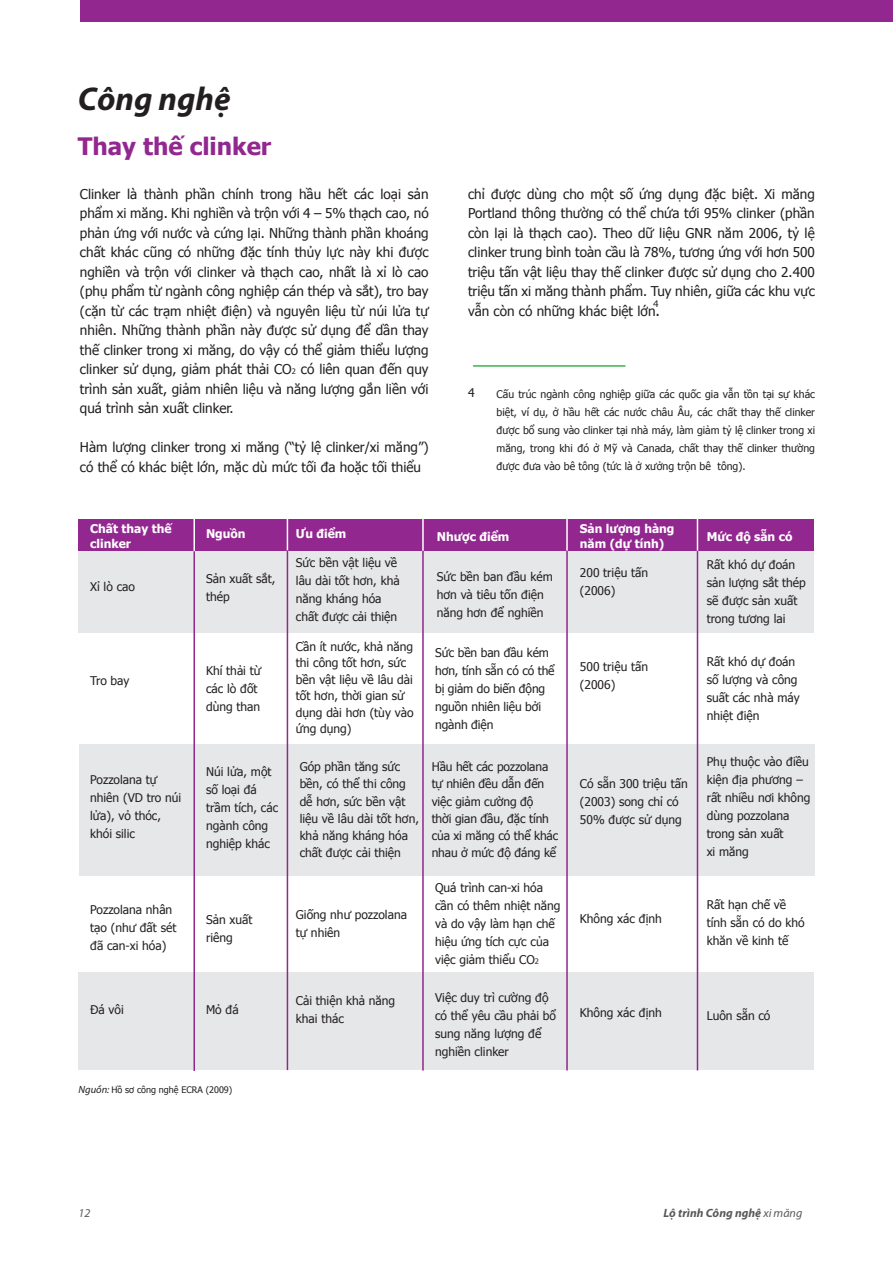
<style>
.page{position:relative;width:893px;height:1263px;background:#fff}
.page>*{position:absolute;margin:0;border:0;box-sizing:border-box;transform-origin:0 0}
.t1{font:italic 700 33px "Myriad Pro";color:#231f20}
.t2{font:700 24px "Tahoma";color:#92278f}
.t3{font:13.5px/19.5px "Tahoma";color:#231f20;text-align:justify}
.t4{font:12px/18px "Tahoma";color:#231f20}
.t5{font:700 12px/15px "Tahoma";color:#fff}
.t6{font:italic 700 12px "Myriad Pro";color:#58595b}
.t7{font:italic 12px "Myriad Pro";color:#58595b}
.t8{font:10.5px/18px "Tahoma";color:#231f20;text-align:justify}
.t9{font:9px "Tahoma";color:#231f20}
.t10{font:9px "Verdana";color:#231f20}
.s1{font-size:7.5px}
.s2{font-size:15px}
.s3{font-family:"Myriad Pro";font-style:italic;font-size:10.5px}
.s4{font-weight:400}
</style>
<div class="page">
<hr style="left:473px;top:365px;width:152px;height:2px;background:#39b54a">
<div style="left:80px;top:0;width:813px;height:21px;background:#92278f"></div>
<div style="left:79px;top:972px;width:735px;height:98px;background:#e6e7e8"></div>
<div style="left:78px;top:519px;width:735px;height:32px;background:#92278f"></div>
<div style="left:78px;top:551px;width:735px;height:82px;background:#e6e7e8"></div>
<div style="left:80px;top:745px;width:735px;height:131px;background:#e6e7e8"></div>
<hr style="left:193px;top:518px;width:2px;height:33px;background:#fff">
<hr style="left:287px;top:518px;width:1px;height:33px;background:#fff">
<hr style="left:422px;top:518px;width:2px;height:33px;background:#fff">
<hr style="left:566px;top:518px;width:2px;height:33px;background:#fff">
<hr style="left:697px;top:518px;width:1px;height:33px;background:#fff">
<hr style="left:193px;top:551px;width:2px;height:520px;background:#92278f">
<hr style="left:287px;top:550px;width:1px;height:520px;background:#92278f">
<hr style="left:422px;top:551px;width:2px;height:519px;background:#92278f">
<hr style="left:566px;top:551px;width:2px;height:519px;background:#92278f">
<hr style="left:697px;top:551px;width:1px;height:519px;background:#92278f">
<h1 class="t1" style="left:78px;top:77px;width:154px">Công nghệ</h1>
<h2 class="t2" style="left:78px;top:129px;width:195px">Thay thế clinker</h2>
<p class="t3" style="left:80px;top:183px;width:350px">Clinker là thành phần chính trong hầu hết các loại sản phẩm xi măng. Khi nghiền và trộn với 4 – 5% thạch cao, nó phản ứng với nước và cứng lại. Những thành phần khoáng chất khác cũng có những đặc tính thủy lực này khi được nghiền và trộn với clinker và thạch cao, nhất là xỉ lò cao (phụ phẩm từ ngành công nghiệp cán thép và sắt), tro bay (cặn từ các trạm nhiệt điện) và nguyên liệu từ núi lửa tự nhiên. Những thành phần này được sử dụng để dần thay thế clinker trong xi măng, do vậy có thể giảm thiểu lượng clinker sử dụng, giảm phát thải CO<span class="s1">2</span> có liên quan đến quy trình sản xuất, giảm nhiên liệu và năng lượng gắn liền với quá trình sản xuất clinker.</p>
<p class="t3" style="left:80px;top:437px;width:350px">Hàm lượng clinker trong xi măng (“tỷ lệ clinker/xi măng”) có thể có khác biệt lớn, mặc dù mức tối đa hoặc tối thiểu</p>
<p class="t3" style="left:468px;top:183px;width:348px">chỉ được dùng cho một số ứng dụng đặc biệt. Xi măng Portland thông thường có thể chứa tới 95% clinker (phần còn lại là thạch cao). Theo dữ liệu GNR năm 2006, tỷ lệ clinker trung bình toàn cầu là 78%, tương ứng với hơn 500 triệu tấn vật liệu thay thế clinker được sử dụng cho 2.400 triệu tấn xi măng thành phẩm. Tuy nhiên, giữa các khu vực vẫn còn có những khác biệt lớn<span class="s2">.</span></p>
<p class="t10" style="left:653px;top:298px;width:7px">4</p>
<p class="t4" style="left:468px;top:383px;width:8px">4</p>
<p class="t8" style="left:497px;top:385px;width:320px">Cấu trúc ngành công nghiệp giữa các quốc gia vẫn tồn tại sự khác biệt, ví dụ, ở hầu hết các nước châu Âu, các chất thay thế clinker được bổ sung vào clinker tại nhà máy, làm giảm tỷ lệ clinker trong xi măng, trong khi đó ở Mỹ và Canada, chất thay thế clinker thường được đưa vào bê tông (tức là ở xưởng trộn bê tông).</p>
<p class="t5" style="left:90px;top:520px;width:83px">Chất thay thế clinker</p>
<p class="t4" style="left:90px;top:577px;width:46px">Xỉ lò cao</p>
<p class="t4" style="left:206px;top:569px;width:71px">Sản xuất sắt, thép</p>
<p class="t5" style="left:580px;top:521px;width:96px">Sản lượng hàng năm (dự tính)</p>
<p class="t5" style="left:206px;top:526px;width:41px">Nguồn</p>
<p class="t5" style="left:296px;top:526px;width:52px">Ưu điểm</p>
<p class="t5" style="left:437px;top:529px;width:74px">Nhược điểm</p>
<p class="t5" style="left:707px;top:529px;width:87px">Mức độ sẵn có</p>
<p class="t4" style="left:296px;top:553px;width:105px">Sức bền vật liệu về lâu dài tốt hơn, khả năng kháng hóa chất được cải thiện</p>
<p class="t4" style="left:707px;top:555px;width:101px">Rất khó dự đoán sản lượng sắt thép sẽ được sản xuất trong tương lai</p>
<p class="t4" style="left:580px;top:563px;width:70px">200 triệu tấn (2006)</p>
<p class="t4" style="left:437px;top:567px;width:118px">Sức bền ban đầu kém hơn và tiêu tốn điện năng hơn để nghiền</p>
<p class="t4" style="left:90px;top:671px;width:41px">Tro bay</p>
<p class="t4" style="left:90px;top:770px;width:93px">Pozzolana tự nhiên (VD tro núi lửa), vỏ thóc, khói silic</p>
<p class="t4" style="left:90px;top:900px;width:88px">Pozzolana nhân tạo (như đất sét đã can-xi hóa)</p>
<p class="t4" style="left:206px;top:661px;width:57px">Khí thải từ các lò đốt dùng than</p>
<p class="t4" style="left:206px;top:762px;width:74px">Núi lửa, một số loại đá trầm tích, các ngành công nghiệp khác</p>
<p class="t4" style="left:206px;top:910px;width:48px">Sản xuất riêng</p>
<p class="t4" style="left:90px;top:1000px;width:35px">Đá vôi</p>
<p class="t4" style="left:206px;top:1000px;width:34px">Mỏ đá</p>
<p class="t9" style="left:79px;top:1083px;width:155px"><span class="s3">Nguồn:</span> Hồ sơ công nghệ ECRA (2009)</p>
<p class="t4" style="left:296px;top:638px;width:119px;line-height:16.5px">Cần ít nước, khả năng thi công tốt hơn, sức bền vật liệu về lâu dài tốt hơn, thời gian sử dụng dài hơn (tùy vào ứng dụng)</p>
<p class="t4" style="left:300px;top:758px;width:121px;line-height:17.2px">Góp phần tăng sức bền, có thể thi công dễ hơn, sức bền vật liệu về lâu dài tốt hơn, khả năng kháng hóa chất được cải thiện</p>
<p class="t4" style="left:296px;top:905px;width:113px">Giống như pozzolana tự nhiên</p>
<p class="t4" style="left:296px;top:991px;width:101px">Cải thiện khả năng khai thác</p>
<p class="t4" style="left:435px;top:643px;width:121px">Sức bền ban đầu kém hơn, tính sẵn có có thể bị giảm do biến động nguồn nhiên liệu bởi ngành điện</p>
<p class="t4" style="left:432px;top:758px;width:128px;line-height:17.2px">Hầu hết các pozzolana tự nhiên đều dẫn đến việc giảm cường độ<br>thời gian đầu, đặc tính của xi măng có thể khác nhau ở mức độ đáng kể</p>
<p class="t4" style="left:435px;top:878px;width:127px">Quá trình can-xi hóa cần có thêm nhiệt năng và do vậy làm hạn chế hiệu ứng tích cực của việc giảm thiểu CO<span class="s1">2</span></p>
<p class="t4" style="left:435px;top:988px;width:122px">Việc duy trì cường độ có thể yêu cầu phải bổ sung năng lượng để nghiền clinker</p>
<p class="t4" style="left:580px;top:657px;width:70px">500 triệu tấn (2006)</p>
<p class="t4" style="left:580px;top:774px;width:109px">Có sẵn 300 triệu tấn (2003) song chỉ có<br>50% được sử dụng</p>
<p class="t4" style="left:580px;top:909px;width:83px">Không xác định</p>
<p class="t4" style="left:707px;top:652px;width:95px">Rất khó dự đoán số lượng và công suất các nhà máy nhiệt điện</p>
<p class="t4" style="left:707px;top:752px;width:105px">Phụ thuộc vào điều kiện địa phương – rất nhiều nơi không dùng pozzolana trong sản xuất<br>xi măng</p>
<p class="t4" style="left:707px;top:895px;width:99px">Rất hạn chế về tính sẵn có do khó khăn về kinh tế</p>
<p class="t4" style="left:580px;top:1003px;width:83px">Không xác định</p>
<p class="t4" style="left:707px;top:1005px;width:65px">Luôn sẵn có</p>
<p class="t7" style="left:79px;top:1205px;width:13px">12</p>
<p class="t6" style="left:664px;top:1205px;width:140px">Lộ trình Công nghệ <span class="s4">xi măng</span></p>
</div>
